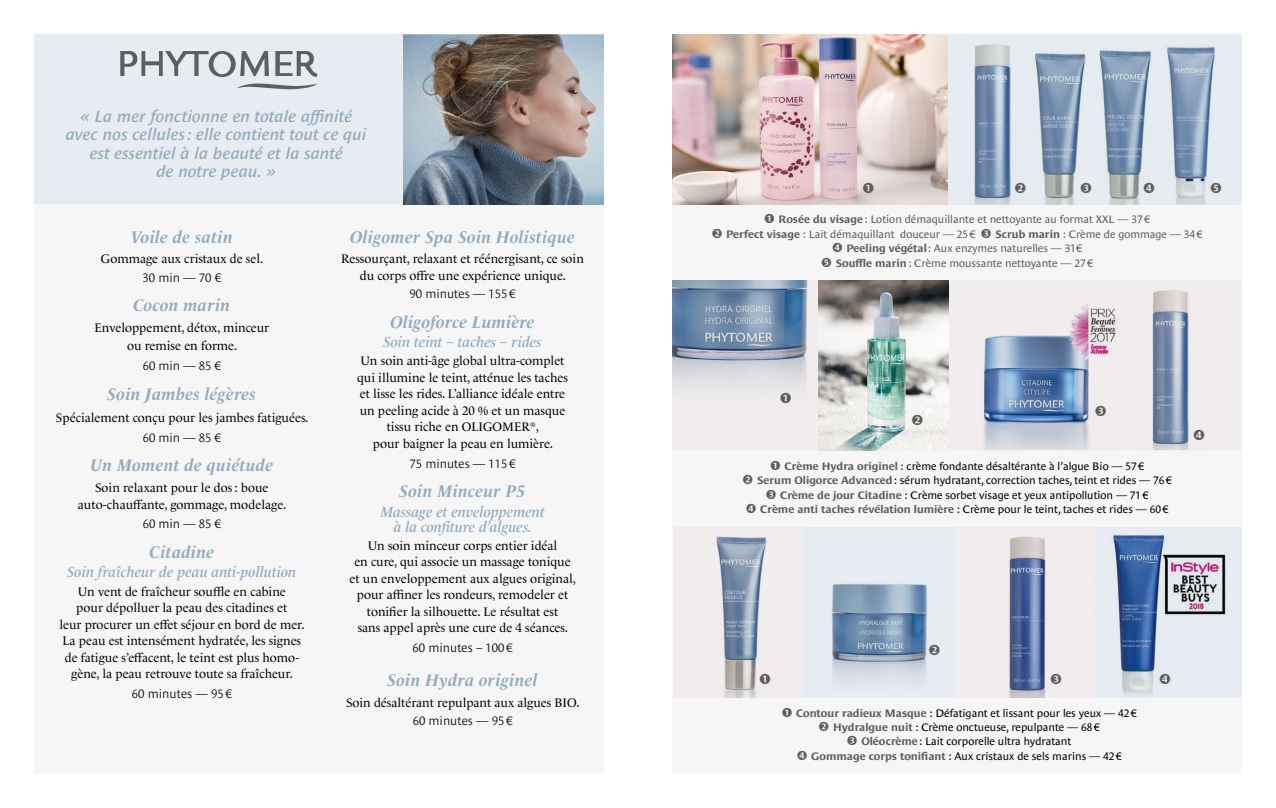
<style>
.page{position:relative;width:1276px;height:808px;background:#fff}
.page>*{position:absolute;margin:0;border:0;box-sizing:border-box;transform-origin:0 0}
.t1{font:italic 700 17.1px "Le Monde Livre Ptf";letter-spacing:.02em;color:#92acbe}
.t2{font:italic 600 16.5px/18.3px "Le Monde Sans Ptf";color:#92acbe;text-align:center}
.t3{font:italic 600 15px/15px "Le Monde Livre Ptf";color:#92acbe;text-align:center}
.t4{font:600 15px "Le Monde Sans Ptf";color:#5f5e5e}
.t5{font:700 15px "Le Monde Sans Ptf";color:#5f5e5e}
.t6{font:12.6px/16.5px "Le Monde Livre Ptf";color:#000;text-align:center}
.t7{font:300 12.45px "Le Monde Sans Ptf";color:#000}
.t8{font:11.1px/14.4px "Le Monde Sans Ptf";color:#000;text-align:center}
.t9{font:11.1px/14.4px "Le Monde Sans Ptf";color:#5f5e5e;text-align:center}
.s1{font-weight:700;font-size:13.5px}
.s2{font-weight:700}
.s3{font-weight:600;font-size:13.5px}
.s4{font-weight:700;font-size:13.5px;color:#5f5e5e}
.s5{font-weight:700;color:#5f5e5e}
</style>
<div class="page">
<div style="left:672px;top:204px;width:570px;height:570px;background:#f6f6f6"></div>
<div style="left:34px;top:34px;width:370px;height:170px;background:#e6ecf1"></div>
<img style="left:672px;top:281px;width:270px;height:170px">
<div style="left:34px;top:204px;width:570px;height:570px;background:#f6f6f6"></div>
<svg style="left:120px;top:51px;width:198px;height:38px"></svg>
<img style="left:404px;top:34px;width:200px;height:170px">
<img style="left:672px;top:34px;width:276px;height:170px">
<div style="left:948px;top:34px;width:294px;height:170px;background:#e6ecf1"></div>
<img style="left:974px;top:44px;width:37px;height:160px">
<img style="left:1035px;top:53px;width:51px;height:151px">
<img style="left:1099px;top:50px;width:53px;height:154px">
<img style="left:1167px;top:47px;width:48px;height:157px">
<div style="left:942px;top:281px;width:300px;height:170px;background:#f1edee"></div>
<img style="left:983px;top:304px;width:129px;height:145px">
<img style="left:1112px;top:290px;width:77px;height:159px">
<div style="left:801px;top:527px;width:156px;height:170px;background:#e6ecf1"></div>
<img style="left:801px;top:545px;width:126px;height:152px">
<div style="left:673px;top:527px;width:128px;height:170px;background:#f1edee"></div>
<img style="left:716px;top:536px;width:51px;height:161px">
<div style="left:957px;top:527px;width:138px;height:170px;background:#f1edee"></div>
<img style="left:1009px;top:537px;width:37px;height:160px">
<div style="left:1095px;top:527px;width:147px;height:170px;background:#e6ecf1"></div>
<img style="left:1113px;top:535px;width:113px;height:160px">
<h2 class="t2" style="left:66px;top:105px;width:302px">« La mer fonctionne en totale affinité avec nos cellules: elle contient tout ce qui est essentiel à la beauté et la santé<br>de notre peau. »</h2>
<h1 class="t1" style="left:131px;top:224px;width:103px">Voile de satin</h1>
<p class="t6" style="left:101px;top:250px;width:164px">Gommage aux cristaux de sel.</p>
<p class="t7" style="left:142px;top:267px;width:80px">30 min — 70 €</p>
<h1 class="t1" style="left:133px;top:292px;width:98px">Cocon marin</h1>
<p class="t6" style="left:94px;top:318px;width:176px;line-height:18px">Enveloppement, détox, minceur ou remise en forme.</p>
<p class="t7" style="left:143px;top:356px;width:80px">60 min — 85 €</p>
<h1 class="t1" style="left:108px;top:381px;width:150px">Soin Jambes légères</h1>
<p class="t6" style="left:56px;top:408px;width:254px">Spécialement conçu pour les jambes fatiguées.</p>
<p class="t7" style="left:143px;top:427px;width:80px">60 min — 85 €</p>
<h1 class="t1" style="left:91px;top:452px;width:184px">Un Moment de quiétude</h1>
<p class="t6" style="left:78px;top:478px;width:210px">Soin relaxant pour le dos : boue auto-chauffante, gommage, modelage.</p>
<p class="t7" style="left:143px;top:514px;width:80px">60 min — 85 €</p>
<h1 class="t1" style="left:149px;top:539px;width:66px">Citadine</h1>
<p class="t3" style="left:67px;top:563px;width:231px">Soin fraîcheur de peau anti-pollution</p>
<p class="t6" style="left:59px;top:582px;width:247px">Un vent de fraîcheur souffle en cabine<br>pour dépolluer la peau des citadines et<br>leur procurer un effet séjour en bord de mer.<br>La peau est intensément hydratée, les signes de fatigue s’effacent, le teint est plus homo&shy;gène, la peau retrouve toute sa fraîcheur.</p>
<p class="t7" style="left:132px;top:683px;width:101px">60 minutes — 95€</p>
<h1 class="t1" style="left:350px;top:224px;width:226px">Oligomer Spa Soin Holistique</h1>
<p class="t6" style="left:341px;top:250px;width:244px">Ressourçant, relaxant et réénergisant, ce soin du corps offre une expérience unique.</p>
<p class="t7" style="left:409px;top:284px;width:108px">90 minutes — 155€</p>
<h1 class="t1" style="left:390px;top:309px;width:146px">Oligoforce Lumière</h1>
<p class="t3" style="left:383px;top:333px;width:160px">Soin teint – taches – rides</p>
<p class="t6" style="left:357px;top:352px;width:212px">Un soin anti-âge global ultra-complet qui illumine le teint, atténue les taches et lisse les rides. L’alliance idéale entre un peeling acide à 20 % et un masque tissu riche en OLIGOMER<sup>®</sup>,<br>pour baigner la peau en lumière.</p>
<p class="t7" style="left:409px;top:453px;width:108px">75 minutes — 115€</p>
<h1 class="t1" style="left:399px;top:478px;width:127px">Soin Minceur P5</h1>
<p class="t3" style="left:380px;top:503px;width:166px">Massage et enveloppement à la confiture d’algues.</p>
<p class="t6" style="left:349px;top:536px;width:228px">Un soin minceur corps entier idéal<br>en cure, qui associe un massage tonique et un enveloppement aux algues original, pour affiner les rondeurs, remodeler et tonifier la silhouette. Le résultat est<br>sans appel après une cure de 4 séances.</p>
<p class="t7" style="left:412px;top:638px;width:101px">60 minutes – 100€</p>
<h1 class="t1" style="left:387px;top:667px;width:151px">Soin Hydra originel</h1>
<p class="t6" style="left:346px;top:693px;width:235px">Soin désaltérant repulpant aux algues BIO.</p>
<p class="t7" style="left:413px;top:711px;width:101px">60 minutes — 95€</p>
<p class="t4" style="left:862px;top:176px;width:13px">❶</p>
<p class="t4" style="left:1014px;top:176px;width:13px">❷</p>
<p class="t4" style="left:1080px;top:176px;width:13px">❸</p>
<p class="t4" style="left:1143px;top:176px;width:13px">❹</p>
<p class="t4" style="left:1210px;top:176px;width:13px">❺</p>
<p class="t9" style="left:712px;top:211px;width:492px"><span class="s1">❶</span> <span class="s2">Rosée du visage</span> : Lotion démaquillante et nettoyante au format XXL — 37€<br><span class="s1">❷</span> <span class="s2">Perfect visage</span> : Lait démaquillant douceur — 25€ <span class="s1">❸</span> <span class="s2">Scrub marin</span> : Crème de gommage — 34€ <span class="s1">❹</span> <span class="s2">Peeling végétal</span>: Aux enzymes naturelles — 31€<br><span class="s3">❺</span> <span class="s2">Souffle marin</span> : Crème moussante nettoyante — 27€</p>
<p class="t4" style="left:780px;top:386px;width:13px">❶</p>
<p class="t4" style="left:911px;top:408px;width:13px">❷</p>
<p class="t5" style="left:1095px;top:399px;width:13px">❸</p>
<p class="t8" style="left:742px;top:458px;width:430px"><span class="s4">❶</span> <span class="s5">Crème Hydra originel</span> : crème fondante désaltérante à l’algue Bio — 57€<br><span class="s4">❷</span> <span class="s5">Serum Oligorce Advanced</span> : sérum hydratant, correction taches, teint et rides — 76€ <span class="s4">❸</span> <span class="s5">Crème de jour Citadine</span> : Crème sorbet visage et yeux antipollution — 71€<br><span class="s4">❹</span> <span class="s5">Crème anti taches révélation lumière</span> : Crème pour le teint, taches et rides — 60€</p>
<p class="t5" style="left:1193px;top:423px;width:13px">❹</p>
<p class="t4" style="left:759px;top:667px;width:13px">❶</p>
<p class="t4" style="left:928px;top:638px;width:13px">❷</p>
<p class="t5" style="left:1050px;top:667px;width:13px">❸</p>
<p class="t8" style="left:781px;top:704px;width:356px"><span class="s4">❶</span> <span class="s5">Contour radieux Masque</span> : Défatigant et lissant pour les yeux — 42€ <span class="s4">❷</span> <span class="s5">Hydralgue nuit</span> : Crème onctueuse, repulpante — 68€<br><span class="s4">❸</span> <span class="s5">Oléocrème</span> : Lait corporelle ultra hydratant<br><span class="s4">❹</span> <span class="s5">Gommage corps tonifiant</span> : Aux cristaux de sels marins — 42€</p>
<p class="t5" style="left:1159px;top:667px;width:13px">❹</p>
</div>
